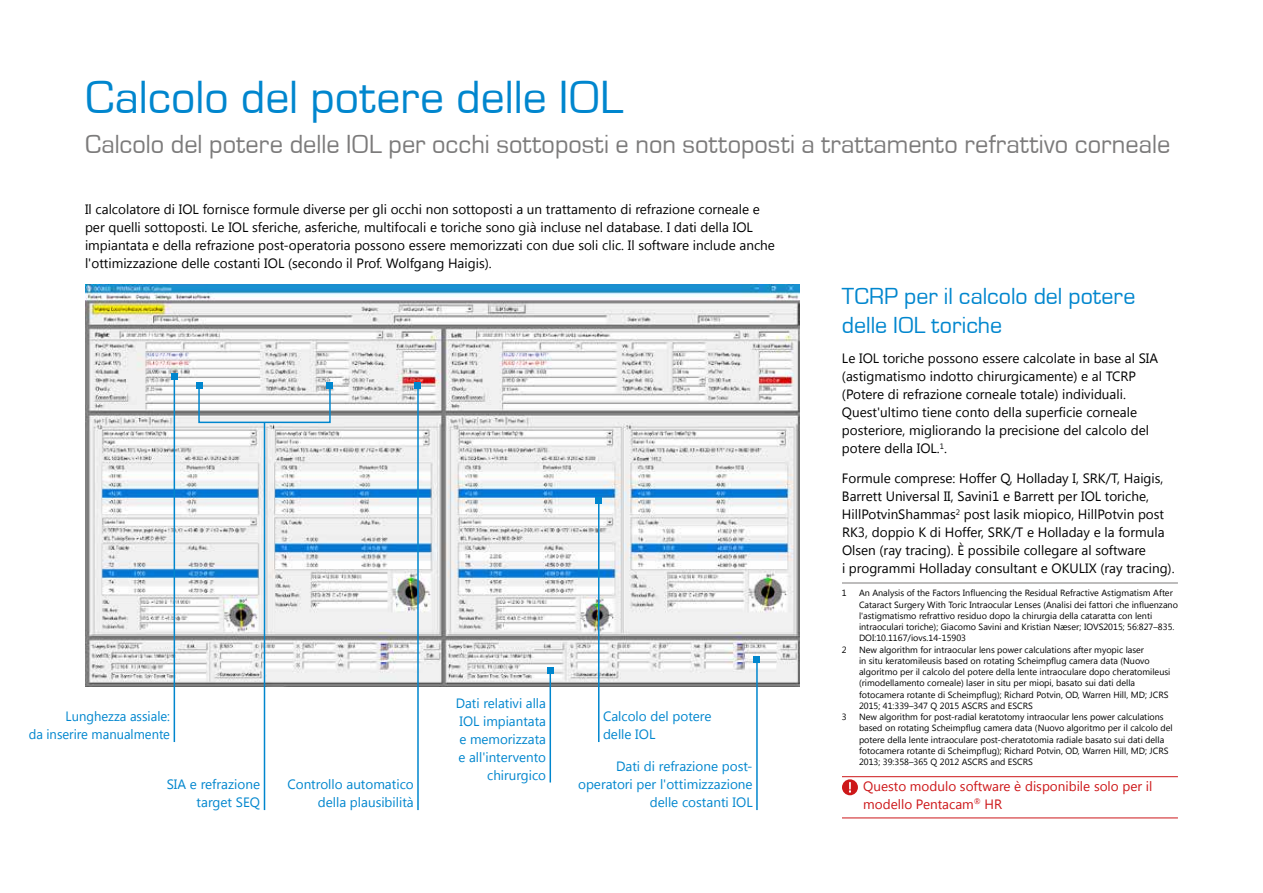
<style>
.page{position:relative;width:1263px;height:893px;background:#fff}
.page>*{position:absolute;margin:0;border:0;box-sizing:border-box;transform-origin:0 0}
.t1{font:48px "Eurostile";color:#0086ce}
.t2{font:27px "Eurostile";color:#7c7b7b}
.t3{font:24px/28.5px "Eurostile";color:#0086ce}
.t4{font:13.5px/18px "Segoe UI";color:#000}
.t5{font:13.5px/18px "Segoe UI";color:#0086ce;text-align:right}
.t6{font:13.5px/18px "Segoe UI";color:#cd1719}
.t7{font:13.5px/18px "Segoe UI";color:#0086ce;text-align:right;scale:.96 1}
.t8{font:9px/11.2px "Segoe UI";color:#000}
</style>
<div class="page">
<img style="left:85px;top:285px;width:714px;height:402px">
<hr style="left:549px;top:671px;width:2px;height:111px;background:#0086ce">
<svg style="left:547px;top:668px;width:6px;height:6px"></svg>
<hr style="left:842px;top:583px;width:336px;height:1px;background:#7c7b7b">
<hr style="left:264px;top:422px;width:1px;height:388px;background:#0086ce">
<div style="left:198px;top:385px;width:133px;height:38px;border:2px solid #0086ce"></div>
<svg style="left:327px;top:383px;width:6px;height:6px"></svg>
<svg style="left:196px;top:383px;width:6px;height:6px"></svg>
<hr style="left:174px;top:377px;width:1px;height:365px;background:#0086ce">
<svg style="left:171px;top:374px;width:6px;height:6px"></svg>
<hr style="left:417px;top:386px;width:2px;height:424px;background:#0086ce">
<svg style="left:415px;top:383px;width:6px;height:6px"></svg>
<hr style="left:598px;top:501px;width:1px;height:241px;background:#0086ce">
<svg style="left:596px;top:498px;width:6px;height:6px"></svg>
<hr style="left:756px;top:660px;width:2px;height:150px;background:#0086ce">
<svg style="left:754px;top:657px;width:6px;height:6px"></svg>
<div style="left:842px;top:779px;width:16px;height:16px;background:#cd1719;border-radius:50%"></div>
<svg style="left:849px;top:782px;width:2px;height:10px"></svg>
<hr style="left:842px;top:776px;width:336px;height:1px;background:#cd1719">
<hr style="left:842px;top:817px;width:336px;height:1px;background:#cd1719">
<h1 class="t1" style="left:85px;top:64px;width:540px">Calcolo del potere delle IOL</h1>
<h2 class="t2" style="left:85px;top:126px;width:1087px">Calcolo del potere delle IOL per occhi sottoposti e non sottoposti a trattamento refrattivo corneale</h2>
<p class="t4" style="left:85px;top:200px;width:691px">Il calcolatore di IOL fornisce formule diverse per gli occhi non sottoposti a un trattamento di refrazione corneale e per quelli sottoposti. Le IOL sferiche, asferiche, multifocali e toriche sono già incluse nel database. I dati della IOL impiantata e della refrazione post-operatoria possono essere memorizzati con due soli clic. Il software include anche l'ottimizzazione delle costanti IOL (secondo il Prof. Wolfgang Haigis).</p>
<h3 class="t3" style="left:842px;top:281px;width:295px">TCRP per il calcolo del potere delle IOL toriche</h3>
<p class="t4" style="left:842px;top:349px;width:318px">Le IOL toriche possono essere calcolate in base al SIA (astigmatismo indotto chirurgicamente) e al TCRP (Potere di refrazione corneale totale) individuali.<br>Quest'ultimo tiene conto della superficie corneale posteriore, migliorando la precisione del calcolo del potere della IOL.<sup>1</sup>.</p>
<p class="t4" style="left:842px;top:469px;width:334px">Formule comprese: Hoffer Q, Holladay I, SRK/T, Haigis, Barrett Universal II, Savini1 e Barrett per IOL toriche, HillPotvinShammas<sup>2</sup> post lasik miopico, HillPotvin post RK3, doppio K di Hoffer, SRK/T e Holladay e la formula Olsen (ray tracing). È possibile collegare al software<br>i programmi Holladay consultant e OKULIX (ray tracing).</p>
<p class="t8" style="left:842px;top:587px;width:6px">1</p>
<p class="t8" style="left:859px;top:587px;width:320px">An Analysis of the Factors Influencing the Residual Refractive Astigmatism After Cataract Surgery With Toric Intraocular Lenses (Analisi dei fattori che influenzano l'astigmatismo refrattivo residuo dopo la chirurgia della cataratta con lenti intraoculari toriche); Giacomo Savini and Kristian Næser; IOVS2015; 56:827–835.<br>DOI:10.1167/iovs.14-15903</p>
<p class="t8" style="left:842px;top:643px;width:6px">2</p>
<p class="t8" style="left:859px;top:643px;width:313px">New algorithm for intraocular lens power calculations after myopic laser<br>in situ keratomileusis based on rotating Scheimpflug camera data (Nuovo algoritmo per il calcolo del potere della lente intraoculare dopo cheratomileusi (rimodellamento corneale) laser in situ per miopi, basato sui dati della fotocamera rotante di Scheimpflug); Richard Potvin, OD, Warren Hill, MD; JCRS 2015; 41:339–347 Q 2015 ASCRS and ESCRS</p>
<p class="t8" style="left:842px;top:711px;width:6px">3</p>
<p class="t8" style="left:859px;top:711px;width:315px">New algorithm for post-radial keratotomy intraocular lens power calculations based on rotating Scheimpflug camera data (Nuovo algoritmo per il calcolo del potere della lente intraoculare post-cheratotomia radiale basato sui dati della fotocamera rotante di Scheimpflug); Richard Potvin, OD, Warren Hill, MD; JCRS 2013; 39:358–365 Q 2012 ASCRS and ESCRS</p>
<h3 class="t5" style="left:456px;top:694px;width:92px">Dati relativi alla<br>IOL impiantata e memorizzata e all'intervento chirurgico</h3>
<h3 class="t7" style="left:29px;top:706px;width:149px">Lunghezza assiale:<br>da inserire manualmente</h3>
<h3 class="t5" style="left:603px;top:706px;width:110px;text-align:left">Calcolo del potere delle IOL</h3>
<h3 class="t5" style="left:578px;top:757px;width:176px">Dati di refrazione post&shy;operatori per l'ottimizzazione delle costanti IOL</h3>
<h3 class="t5" style="left:167px;top:774px;width:95px">SIA e refrazione target SEQ</h3>
<h3 class="t6" style="left:863px;top:776px;width:291px">Questo modulo software è disponibile solo per il modello Pentacam<sup>®</sup> HR</h3>
<h3 class="t5" style="left:287px;top:775px;width:128px">Controllo automatico della plausibilità</h3>
</div>
